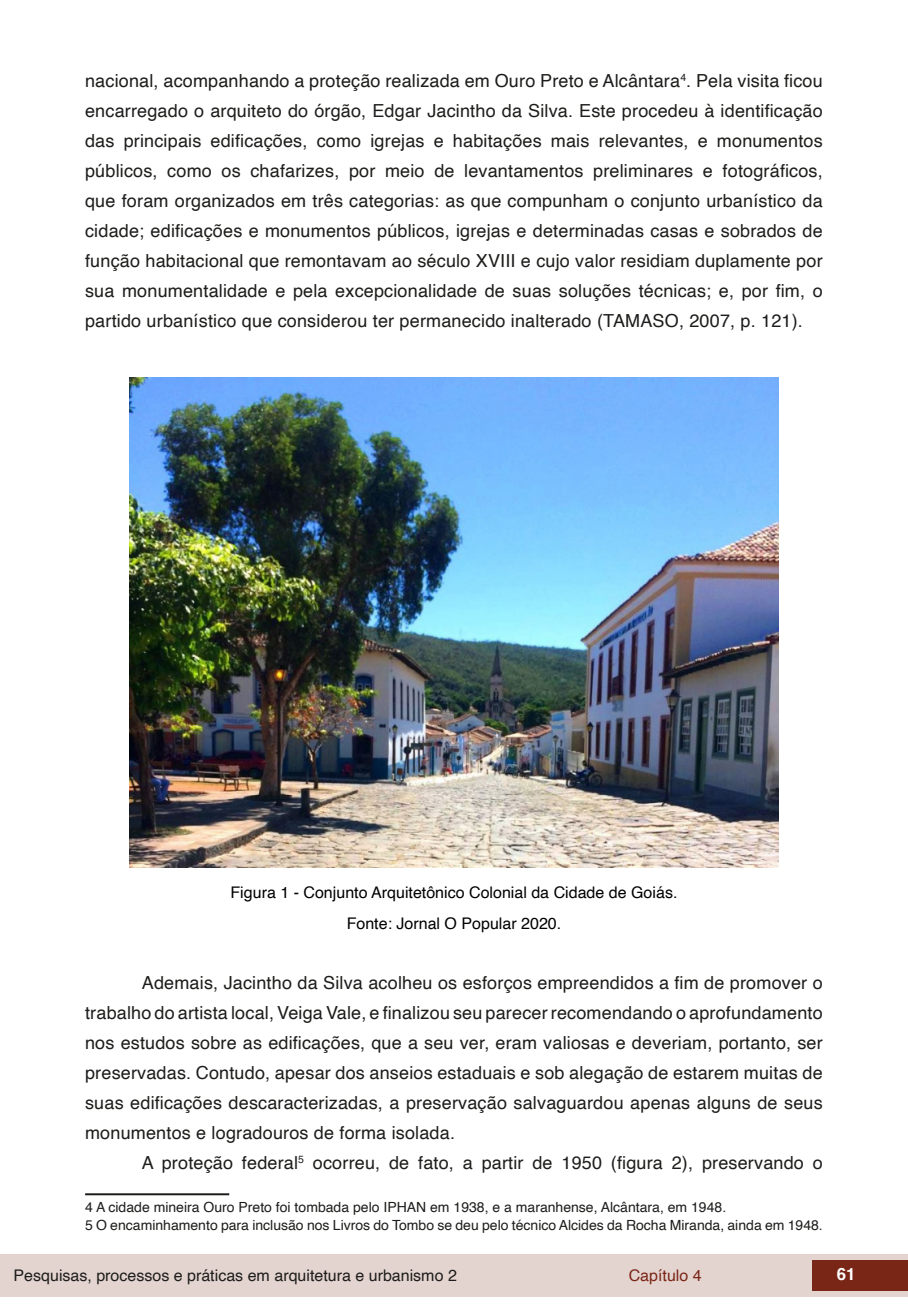
<style>
.page{position:relative;width:908px;height:1304px;background:#fff}
.page>*{position:absolute;margin:0;border:0;box-sizing:border-box;transform-origin:0 0}
.t1{font:18px/30px "Helvetica";letter-spacing:.01em;color:#1d1d1b;text-align:justify}
.t2{font:700 16.8px "Helvetica";color:#fff}
.t3{font:16px/30.6px "Helvetica";color:#000;text-align:center}
.t4{font:16px "Helvetica";color:#1d1d1b}
.t5{font:16px "Helvetica";color:#7a2616}
.t6{font:14px/18px "Helvetica";color:#1d1d1b}
</style>
<div class="page">
<div style="left:0;top:1254px;width:906px;height:43px;background:#e4d4d0"></div>
<div style="left:812px;top:1261px;width:95px;height:30px;background:#7a2616"></div>
<img style="left:129px;top:377px;width:649px;height:491px">
<hr style="left:85px;top:1193px;width:144px;height:2px;background:#1d1d1b">
<p class="t1" style="left:85px;top:66px;width:738px">nacional, acompanhando a proteção realizada em Ouro Preto e Alcântara<sup>4</sup>. Pela visita ficou encarregado o arquiteto do órgão, Edgar Jacintho da Silva. Este procedeu à identificação das principais edificações, como igrejas e habitações mais relevantes, e monumentos públicos, como os chafarizes, por meio de levantamentos preliminares e fotográficos, que foram organizados em três categorias: as que compunham o conjunto urbanístico da cidade; edificações e monumentos públicos, igrejas e determinadas casas e sobrados de função habitacional que remontavam ao século XVIII e cujo valor residiam duplamente por sua monumentalidade e pela excepcionalidade de suas soluções técnicas; e, por fim, o partido urbanístico que considerou ter permanecido inalterado (TAMASO, 2007, p. 121).</p>
<p class="t3" style="left:230px;top:878px;width:448px">Figura 1 - Conjunto Arquitetônico Colonial da Cidade de Goiás.<br>Fonte: Jornal O Popular 2020.</p>
<p class="t1" style="left:85px;top:968px;width:738px;text-indent:57px">Ademais, Jacintho da Silva acolheu os esforços empreendidos a fim de promover o trabalho do artista local, Veiga Vale, e finalizou seu parecer recomendando o aprofundamento nos estudos sobre as edificações, que a seu ver, eram valiosas e deveriam, portanto, ser preservadas. Contudo, apesar dos anseios estaduais e sob alegação de estarem muitas de suas edificações descaracterizadas, a preservação salvaguardou apenas alguns de seus monumentos e logradouros de forma isolada.</p>
<p class="t1" style="left:142px;top:1148px;width:682px">A proteção federal<sup>5</sup> ocorreu, de fato, a partir de 1950 (figura 2), preservando o</p>
<p class="t6" style="left:85px;top:1199px;width:739px">4 A cidade mineira Ouro Preto foi tombada pelo IPHAN em 1938, e a maranhense, Alcântara, em 1948.<br>5 O encaminhamento para inclusão nos Livros do Tombo se deu pelo técnico Alcides da Rocha Miranda, ainda em 1948.</p>
<p class="t4" style="left:14px;top:1263px;width:444px">Pesquisas, processos e práticas em arquitetura e urbanismo 2</p>
<p class="t5" style="left:628px;top:1263px;width:74px">Capítulo 4</p>
<p class="t2" style="left:836px;top:1264px;width:20px">61</p>
</div>
